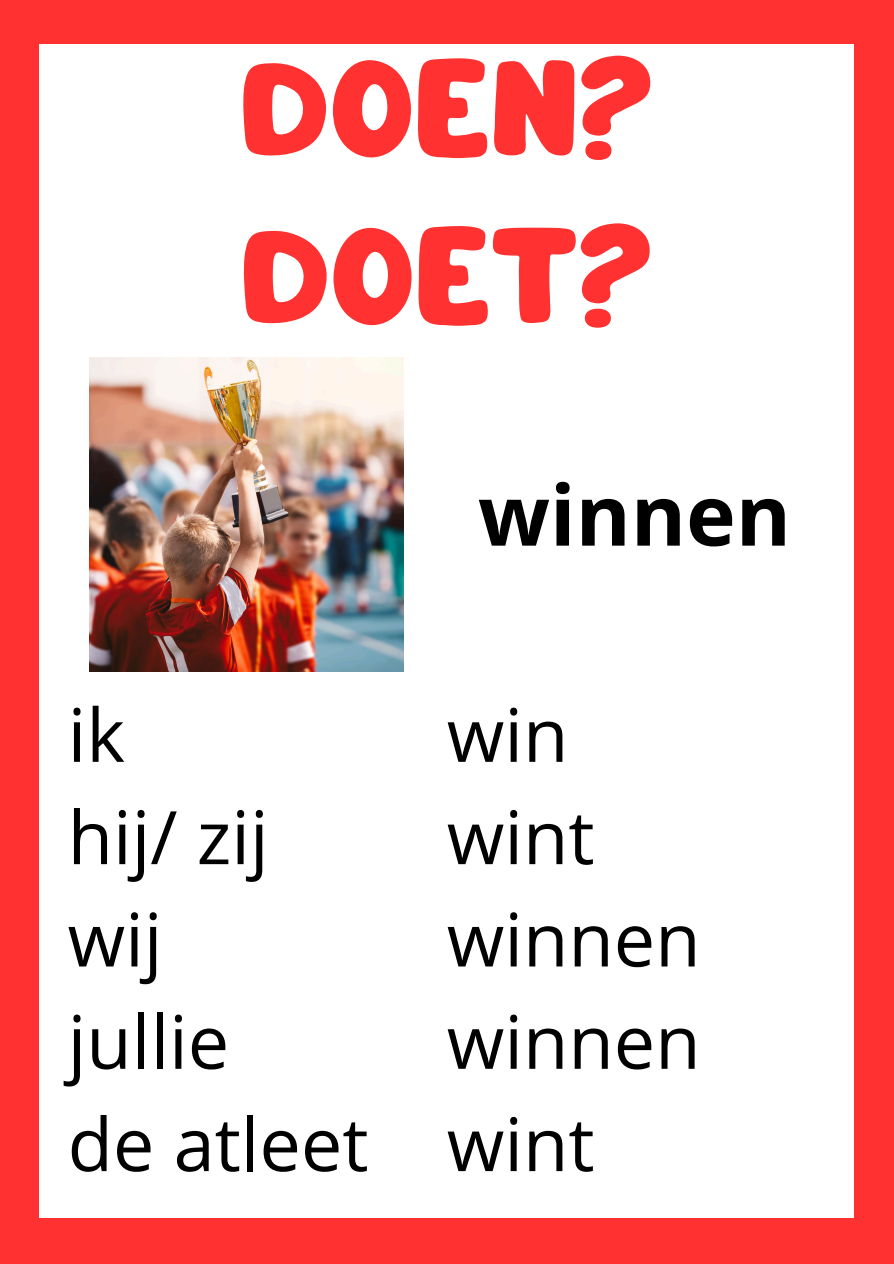
<style>
.page{position:relative;width:894px;height:1264px;background:#fff}
.page>*{position:absolute;margin:0;border:0;box-sizing:border-box;transform-origin:0 0}
.t1{font:120px/167.7px "Mango";color:#ff3131}
.t2{font:700 84px "Open Sans";color:#000}
.t3{font:73.8px "Open Sans";color:#000}
</style>
<div class="page">
<div style="left:0;top:0;width:893px;height:1263px;background:#ff3131"></div>
<div style="left:40px;top:45px;width:813px;height:1172px;background:#fff"></div>
<img style="left:89px;top:358px;width:314px;height:314px">
<p class="t1" style="left:240px;top:31px;width:415px">DOEN?<br>DOET?</p>
<p class="t3" style="left:68px;top:683px;width:59px">ik</p>
<p class="t3" style="left:68px;top:785px;width:202px">hij/ zij</p>
<p class="t3" style="left:68px;top:887px;width:96px">wij</p>
<p class="t3" style="left:68px;top:989px;width:163px">jullie</p>
<p class="t3" style="left:68px;top:1092px;width:302px">de atleet</p>
<h2 class="t2" style="left:478px;top:456px;width:314px">winnen</h2>
<p class="t3" style="left:446px;top:683px;width:123px">win</p>
<p class="t3" style="left:446px;top:785px;width:149px">wint</p>
<p class="t3" style="left:446px;top:887px;width:255px">winnen</p>
<p class="t3" style="left:446px;top:989px;width:255px">winnen</p>
<p class="t3" style="left:446px;top:1092px;width:149px">wint</p>
</div>
